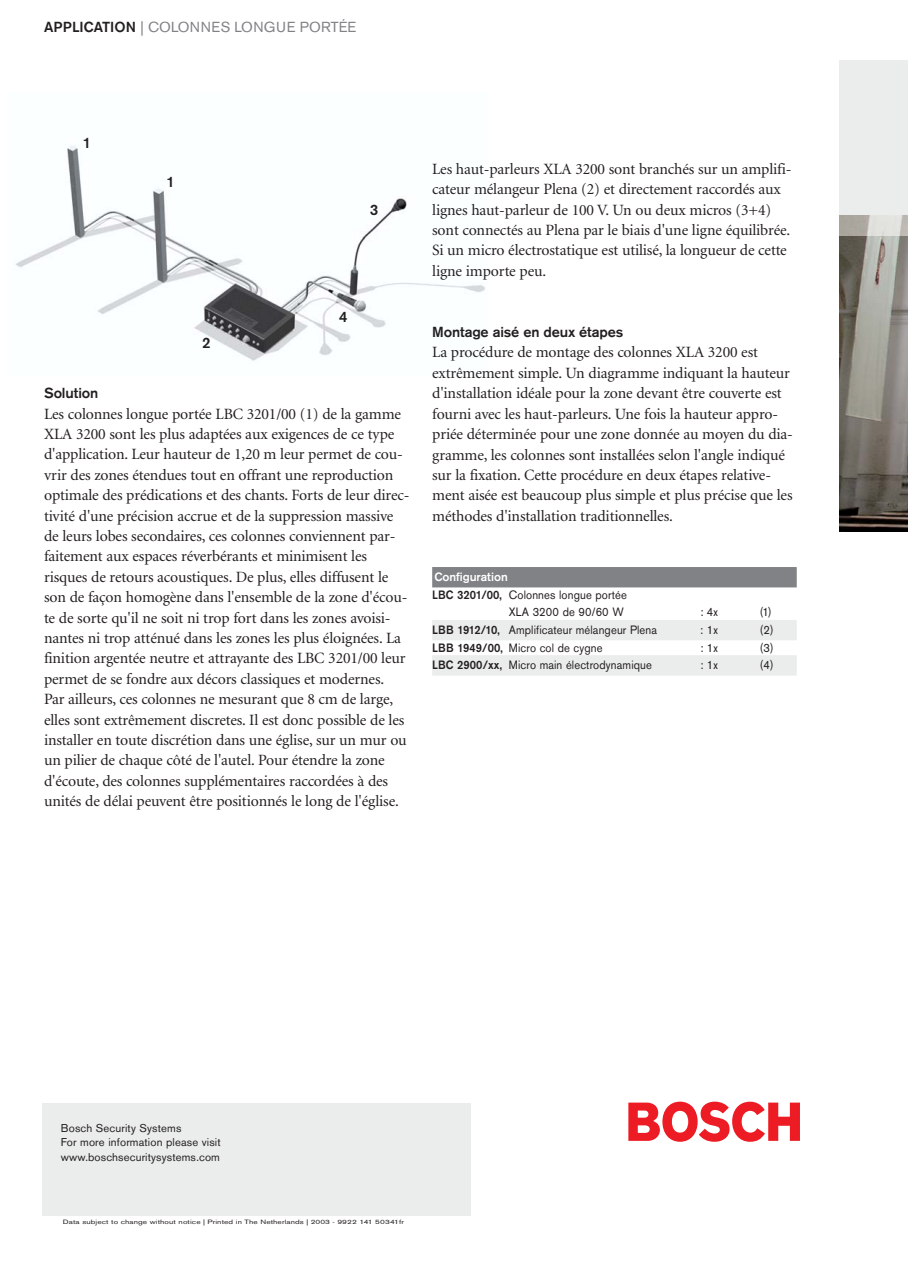
<style>
.page{position:relative;width:908px;height:1263px;background:#fff}
.page>*{position:absolute;margin:0;border:0;box-sizing:border-box;transform-origin:0 0}
.t1{font:15.75px/20.4px "Minion";letter-spacing:-.01em;color:#231f20}
.t2{font:500 15px "Akzidenz Grotesk BQ";color:#231f20}
.t3{font:14.4px "Akzidenz Grotesk BQ";letter-spacing:.02em;color:#808285}
.t4{font:500 14.4px "Akzidenz Grotesk BQ";letter-spacing:-.01em;color:#231f20}
.t5{font:12px "Akzidenz Grotesk BQ";letter-spacing:.01em;color:#231f20;scale:.93 1}
.t6{font:500 12px "Akzidenz Grotesk BQ";letter-spacing:-.005em;color:#fff}
.t7{font:11.25px/14.2px "Akzidenz Grotesk BQ";letter-spacing:.01em;color:#231f20}
.t8{font:6.15px "Akzidenz Grotesk BQ";letter-spacing:.01em;color:#231f20;scale:1.33 1}
.s1{font-weight:500;color:#231f20}
.s2{font-weight:500}
</style>
<div class="page">
<img style="left:15px;top:145px;width:470px;height:216px">
<div style="left:838px;top:61px;width:69px;height:175px;background:#ebecec"></div>
<img style="left:838px;top:235px;width:69px;height:296px">
<img style="left:838px;top:215px;width:69px;height:20px">
<div style="left:43px;top:1103px;width:427px;height:112px;background:#ebecec"></div>
<svg style="left:628px;top:1102px;width:171px;height:40px"></svg>
<div style="left:432px;top:567px;width:364px;height:20px;background:#808285"></div>
<div style="left:432px;top:620px;width:364px;height:20px;background:#ebecec"></div>
<div style="left:432px;top:655px;width:364px;height:21px;background:#ebecec"></div>
<p class="t3" style="left:44px;top:22px;width:313px"><span class="s1">APPLICATION</span> | COLONNES LONGUE PORTÉE</p>
<p class="t2" style="left:83px;top:137px;width:10px">1</p>
<p class="t2" style="left:166px;top:176px;width:10px">1</p>
<p class="t2" style="left:202px;top:336px;width:10px">2</p>
<p class="t2" style="left:369px;top:204px;width:10px">3</p>
<p class="t2" style="left:339px;top:311px;width:10px">4</p>
<p class="t4" style="left:44px;top:387px;width:56px">Solution</p>
<p class="t1" style="left:44px;top:405px;width:367px">Les colonnes longue portée LBC 3201/00 (1) de la gamme XLA 3200 sont les plus adaptées aux exigences de ce type d'application. Leur hauteur de 1,20 m leur permet de cou&shy;vrir des zones étendues tout en offrant une reproduction optimale des prédications et des chants. Forts de leur direc&shy;tivité d'une précision accrue et de la suppression massive de leurs lobes secondaires, ces colonnes conviennent par&shy;faitement aux espaces réverbérants et minimisent les risques de retours acoustiques. De plus, elles diffusent le son de façon homogène dans l'ensemble de la zone d'écou&shy;te de sorte qu'il ne soit ni trop fort dans les zones avoisi&shy;nantes ni trop atténué dans les zones les plus éloignées. La finition argentée neutre et attrayante des LBC 3201/00 leur permet de se fondre aux décors classiques et modernes.<br>Par ailleurs, ces colonnes ne mesurant que 8 cm de large, elles sont extrêmement discretes. Il est donc possible de les installer en toute discrétion dans une église, sur un mur ou un pilier de chaque côté de l'autel. Pour étendre la zone d'écoute, des colonnes supplémentaires raccordées à des unités de délai peuvent être positionnés le long de l'église.</p>
<p class="t1" style="left:432px;top:160px;width:360px">Les haut-parleurs XLA 3200 sont branchés sur un amplifi&shy;cateur mélangeur Plena (2) et directement raccordés aux lignes haut-parleur de 100 V. Un ou deux micros (3+4) sont connectés au Plena par le biais d'une ligne équilibrée.<br>Si un micro électrostatique est utilisé, la longueur de cette ligne importe peu.</p>
<p class="t4" style="left:432px;top:326px;width:192px">Montage aisé en deux étapes</p>
<p class="t1" style="left:432px;top:344px;width:362px">La procédure de montage des colonnes XLA 3200 est extrêmement simple. Un diagramme indiquant la hauteur d'installation idéale pour la zone devant être couverte est fourni avec les haut-parleurs. Une fois la hauteur appro&shy;priée déterminée pour une zone donnée au moyen du dia&shy;gramme, les colonnes sont installées selon l'angle indiqué sur la fixation. Cette procédure en deux étapes relative&shy;ment aisée est beaucoup plus simple et plus précise que les méthodes d'installation traditionnelles.</p>
<p class="t6" style="left:434px;top:572px;width:75px">Configuration</p>
<p class="t5" style="left:432px;top:590px;width:211px"><span class="s2">LBC 3201/00,</span> Colonnes longue portée</p>
<p class="t5" style="left:508px;top:607px;width:125px">XLA 3200 de 90/60 W</p>
<p class="t5" style="left:700px;top:607px;width:20px">: 4x</p>
<p class="t5" style="left:759px;top:607px;width:14px">(1)</p>
<p class="t5" style="left:432px;top:625px;width:243px"><span class="s2">LBB 1912/10,</span> Amplificateur mélangeur Plena</p>
<p class="t5" style="left:700px;top:625px;width:20px">: 1x</p>
<p class="t5" style="left:759px;top:625px;width:16px">(2)</p>
<p class="t5" style="left:432px;top:643px;width:185px"><span class="s2">LBB 1949/00,</span> Micro col de cygne</p>
<p class="t5" style="left:700px;top:643px;width:20px">: 1x</p>
<p class="t5" style="left:759px;top:643px;width:16px">(3)</p>
<p class="t5" style="left:432px;top:660px;width:238px"><span class="s2">LBC 2900/xx,</span> Micro main électrodynamique</p>
<p class="t5" style="left:700px;top:660px;width:20px">: 1x</p>
<p class="t5" style="left:759px;top:660px;width:16px">(4)</p>
<p class="t7" style="left:61px;top:1122px;width:161px">Bosch Security Systems<br>For more information please visit www.boschsecuritysystems.com</p>
<p class="t8" style="left:63px;top:1220px;width:258px">Data subject to change without notice | Printed in The Netherlands | 2003 - 9922 141 50341fr</p>
</div>
